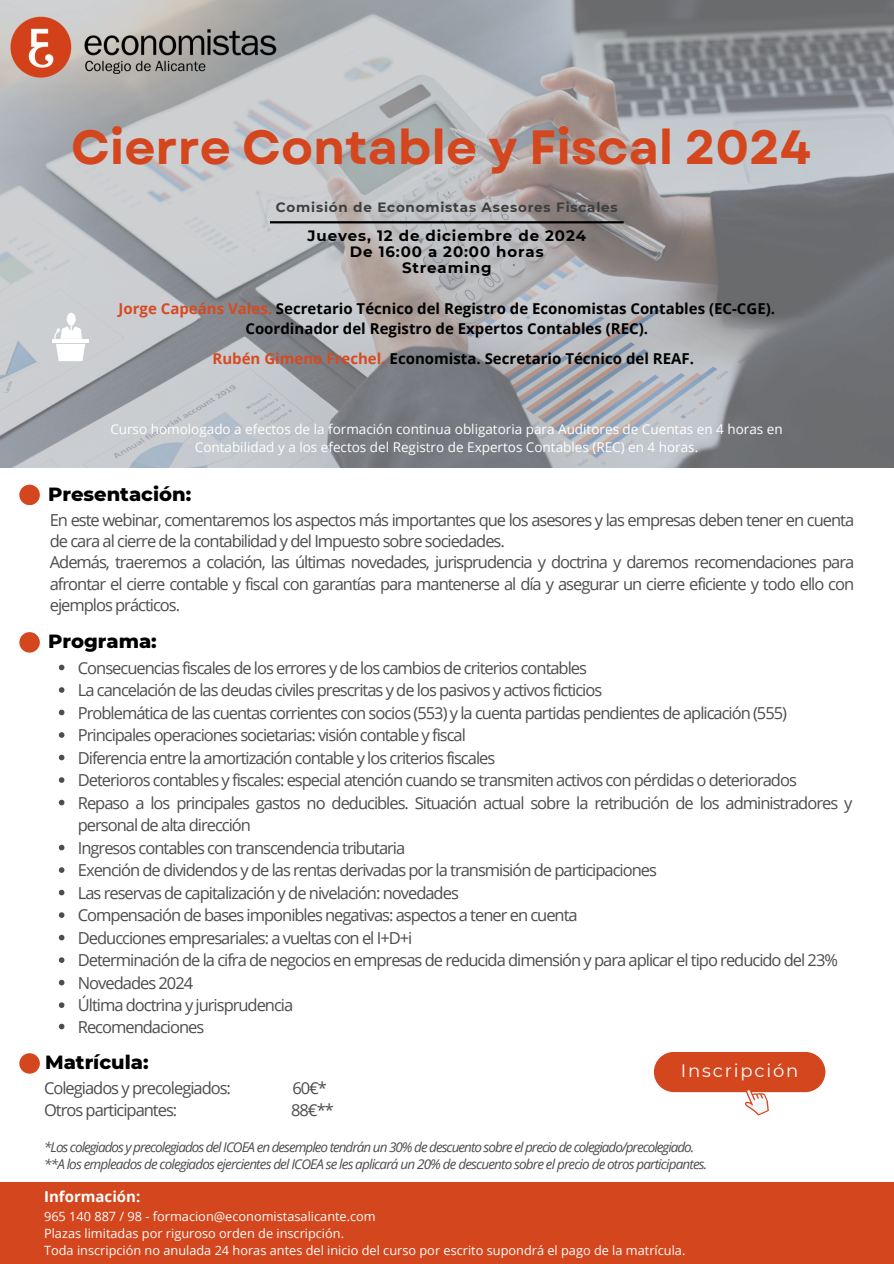
<style>
.page{position:relative;width:894px;height:1264px;background:#fff}
.page>*{position:absolute;margin:0;border:0;box-sizing:border-box;transform-origin:0 0}
.t1{font:700 48px "Garet";color:#d4461d}
.t2{font:800 19.5px "Montserrat";color:#000}
.t3{font:18px "Montserrat";letter-spacing:.1em;color:#fff}
.t4{font:16.5px/21.3px "Open Sans";letter-spacing:-.06em;color:#4d4d4d}
.t5{font:700 15px/20.2px "Open Sans";color:#000;text-align:center}
.t6{font:700 15px/15.8px "Montserrat";letter-spacing:.06em;color:#000;text-align:center}
.t7{font:700 15px "Open Sans";color:#fff}
.t8{font:italic 13.5px "Open Sans";letter-spacing:-.07em;color:#4d4d4d}
.t9{font:13.5px/18px "Open Sans";color:#fff;text-align:center}
.t10{font:700 13.5px "Montserrat";letter-spacing:.06em;color:#3d3d3d}
.t11{font:12.75px "Open Sans";color:#fff}
.s1{color:#d74a21}
</style>
<div class="page">
<div style="left:0;top:1182px;width:893px;height:81px;background:#d4461d"></div>
<svg style="left:0;top:0;width:893px;height:467px;background:#a4a6a9"></svg>
<img style="left:0;top:14px;width:299px;height:69px">
<div style="left:19px;top:1053px;width:21px;height:20px;background:#d4461d;border-radius:50%"></div>
<svg style="left:59px;top:664px;width:5px;height:6px"></svg>
<svg style="left:59px;top:687px;width:5px;height:5px"></svg>
<svg style="left:59px;top:709px;width:5px;height:6px"></svg>
<svg style="left:59px;top:732px;width:5px;height:5px"></svg>
<svg style="left:59px;top:754px;width:5px;height:6px"></svg>
<svg style="left:59px;top:777px;width:5px;height:5px"></svg>
<svg style="left:59px;top:799px;width:5px;height:6px"></svg>
<svg style="left:59px;top:844px;width:5px;height:6px"></svg>
<svg style="left:59px;top:867px;width:5px;height:5px"></svg>
<svg style="left:59px;top:889px;width:5px;height:6px"></svg>
<svg style="left:59px;top:912px;width:5px;height:5px"></svg>
<svg style="left:59px;top:934px;width:5px;height:6px"></svg>
<svg style="left:59px;top:957px;width:5px;height:5px"></svg>
<svg style="left:59px;top:979px;width:5px;height:6px"></svg>
<svg style="left:59px;top:1002px;width:5px;height:5px"></svg>
<svg style="left:59px;top:1023px;width:5px;height:6px"></svg>
<hr style="left:52px;top:339px;width:37px;height:4px;background:#fff">
<svg style="left:54px;top:313px;width:31px;height:48px"></svg>
<div style="left:19px;top:632px;width:21px;height:20px;background:#d4461d;border-radius:50%"></div>
<div style="left:19px;top:484px;width:21px;height:21px;background:#d4461d;border-radius:50%"></div>
<hr style="left:270px;top:221px;width:353px;height:2px;background:#000">
<svg style="left:654px;top:1052px;width:171px;height:63px"></svg>
<p class="t1" style="left:71px;top:113px;width:741px">Cierre Contable y Fiscal 2024</p>
<p class="t10" style="left:276px;top:198px;width:343px">Comisión de Economistas Asesores Fiscales</p>
<p class="t6" style="left:307px;top:228px;width:280px">Jueves, 12 de diciembre de 2024<br>De 16:00 a 20:00 horas<br>Streaming</p>
<h3 class="t5" style="left:118px;top:298px;width:658px"><span class="s1">Jorge Capeáns Vales.</span> Secretario Técnico del Registro de Economistas Contables (EC-CGE).<br>Coordinador del Registro de Expertos Contables (REC).</h3>
<p class="t5" style="left:212px;top:348px;width:483px"><span class="s1">Rubén Gimeno Frechel.</span> Economista. Secretario Técnico del REAF.</p>
<p class="t9" style="left:110px;top:420px;width:673px">Curso homologado a efectos de la formación continua obligatoria para Auditores de Cuentas en 4 horas en<br>Contabilidad y a los efectos del Registro de Expertos Contables (REC) en 4 horas.</p>
<p class="t2" style="left:48px;top:481px;width:145px">Presentación:</p>
<h2 class="t4" style="left:50px;top:508px;width:805px">En este webinar, comentaremos los aspectos más importantes que los asesores y las empresas deben tener en cuenta de cara al cierre de la contabilidad y del Impuesto sobre sociedades.<br>Además, traeremos a colación, las últimas novedades, jurisprudencia y doctrina y daremos recomendaciones para afrontar el cierre contable y fiscal con garantías para mantenerse al día y asegurar un cierre eficiente y todo ello con ejemplos prácticos.</h2>
<p class="t2" style="left:48px;top:629px;width:110px">Programa:</p>
<h6 class="t4" style="left:78px;top:656px;width:510px">Consecuencias fiscales de los errores y de los cambios de criterios contables</h6>
<h4 class="t4" style="left:78px;top:679px;width:525px">La cancelación de las deudas civiles prescritas y de los pasivos y activos ficticios</h4>
<h4 class="t4" style="left:78px;top:701px;width:710px">Problemática de las cuentas corrientes con socios (553) y la cuenta partidas pendientes de aplicación (555)</h4>
<p class="t4" style="left:78px;top:724px;width:389px">Principales operaciones societarias: visión contable y fiscal</p>
<p class="t4" style="left:78px;top:746px;width:419px">Diferencia entre la amortización contable y los criterios fiscales</p>
<p class="t4" style="left:78px;top:769px;width:720px">Deterioros contables y fiscales: especial atención cuando se transmiten activos con pérdidas o deteriorados</p>
<h2 class="t4" style="left:78px;top:791px;width:775px;line-height:22.5px">Repaso a los principales gastos no deducibles. Situación actual sobre la retribución de los administradores y personal de alta dirección</h2>
<h5 class="t4" style="left:78px;top:836px;width:329px">Ingresos contables con transcendencia tributaria</h5>
<h2 class="t4" style="left:78px;top:859px;width:580px">Exención de dividendos y de las rentas derivadas por la transmisión de participaciones</h2>
<p class="t4" style="left:78px;top:881px;width:382px">Las reservas de capitalización y de nivelación: novedades</p>
<p class="t4" style="left:78px;top:904px;width:501px">Compensación de bases imponibles negativas: aspectos a tener en cuenta</p>
<p class="t4" style="left:78px;top:926px;width:336px">Deducciones empresariales: a vueltas con el I+D+i</p>
<p class="t4" style="left:78px;top:949px;width:761px">Determinación de la cifra de negocios en empresas de reducida dimensión y para aplicar el tipo reducido del 23%</p>
<p class="t4" style="left:78px;top:971px;width:117px">Novedades 2024</p>
<p class="t4" style="left:78px;top:994px;width:217px">Última doctrina y jurisprudencia</p>
<p class="t4" style="left:78px;top:1015px;width:128px">Recomendaciones</p>
<h1 class="t2" style="left:45px;top:1050px;width:105px">Matrícula:</h1>
<p class="t3" style="left:680px;top:1059px;width:119px">Inscripción</p>
<h5 class="t4" style="left:44px;top:1077px;width:188px">Colegiados y precolegiados:</h5>
<h5 class="t4" style="left:292px;top:1077px;width:36px">60€*</h5>
<h5 class="t4" style="left:44px;top:1098px;width:135px">Otros participantes:</h5>
<h5 class="t4" style="left:291px;top:1098px;width:44px">88€**</h5>
<p class="t8" style="left:44px;top:1137px;width:651px">*Los colegiados y precolegiados del ICOEA en desempleo tendrán un 30% de descuento sobre el precio de colegiado/precolegiado.</p>
<p class="t8" style="left:44px;top:1154px;width:664px">**A los empleados de colegiados ejercientes del ICOEA se les aplicará un 20% de descuento sobre el precio de otros participantes.</p>
<p class="t7" style="left:44px;top:1185px;width:98px">Información:</p>
<p class="t11" style="left:44px;top:1207px;width:333px">965 140 887 / 98 - formacion@economistasalicante.com</p>
<p class="t11" style="left:44px;top:1224px;width:301px">Plazas limitadas por riguroso orden de inscripción.</p>
<p class="t11" style="left:44px;top:1241px;width:642px">Toda inscripción no anulada 24 horas antes del inicio del curso por escrito supondrá el pago de la matrícula.</p>
</div>
